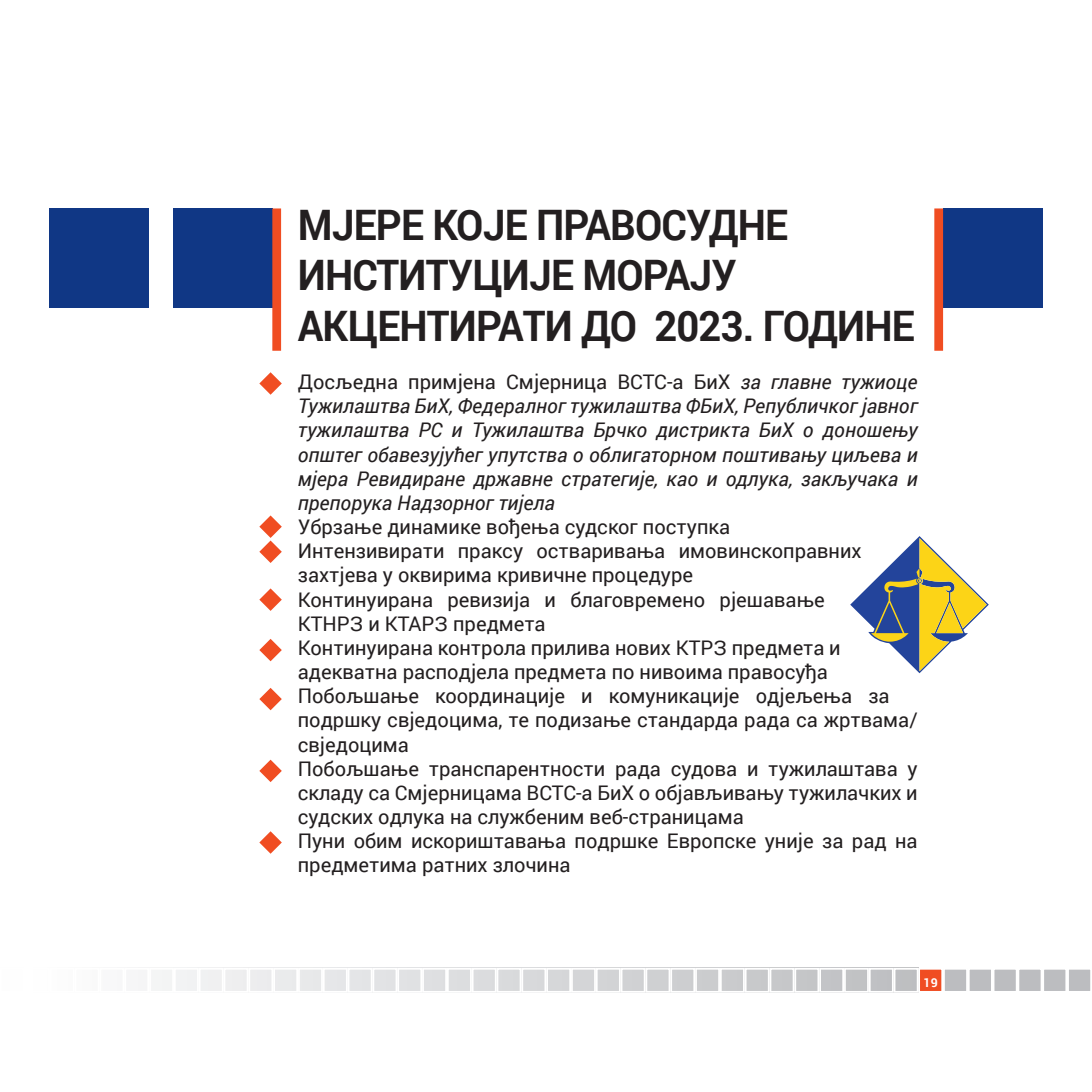
<style>
.page{position:relative;width:1092px;height:1092px;background:#fff}
.page>*{position:absolute;margin:0;border:0;box-sizing:border-box;transform-origin:0 0}
.t1{font:700 42px/50.4px "Roboto";letter-spacing:-.02em;color:#231f20;scale:.95 1}
.t2{font:20.12px/24.2px "Roboto";color:#231f20}
.t3{font:italic 20.12px/24.2px "Roboto";color:#231f20;text-align:justify}
.t4{font:700 12.25px "Roboto";color:#fff}
.s1{font-style:normal}
</style>
<div class="page">
<svg style="left:152px;top:970px;width:763px;height:19px;background:#d7d8da"></svg>
<div style="left:149px;top:967px;width:25px;height:25px;border:2px solid #fff"></div>
<div style="left:174px;top:967px;width:25px;height:25px;border:2px solid #fff"></div>
<div style="left:199px;top:967px;width:24px;height:25px;border:2px solid #fff"></div>
<div style="left:223px;top:967px;width:25px;height:25px;border:2px solid #fff"></div>
<div style="left:248px;top:967px;width:25px;height:25px;border:2px solid #fff"></div>
<div style="left:273px;top:967px;width:25px;height:25px;border:2px solid #fff"></div>
<div style="left:298px;top:967px;width:25px;height:25px;border:2px solid #fff"></div>
<div style="left:323px;top:967px;width:24px;height:25px;border:2px solid #fff"></div>
<div style="left:347px;top:967px;width:25px;height:25px;border:2px solid #fff"></div>
<div style="left:372px;top:967px;width:25px;height:25px;border:2px solid #fff"></div>
<div style="left:397px;top:967px;width:25px;height:25px;border:2px solid #fff"></div>
<div style="left:422px;top:967px;width:25px;height:25px;border:2px solid #fff"></div>
<div style="left:447px;top:967px;width:25px;height:25px;border:2px solid #fff"></div>
<div style="left:472px;top:967px;width:24px;height:25px;border:2px solid #fff"></div>
<div style="left:496px;top:967px;width:25px;height:25px;border:2px solid #fff"></div>
<div style="left:521px;top:967px;width:25px;height:25px;border:2px solid #fff"></div>
<div style="left:546px;top:967px;width:25px;height:25px;border:2px solid #fff"></div>
<div style="left:571px;top:967px;width:25px;height:25px;border:2px solid #fff"></div>
<div style="left:596px;top:967px;width:24px;height:25px;border:2px solid #fff"></div>
<div style="left:620px;top:967px;width:25px;height:25px;border:2px solid #fff"></div>
<div style="left:645px;top:967px;width:25px;height:25px;border:2px solid #fff"></div>
<div style="left:670px;top:967px;width:25px;height:25px;border:2px solid #fff"></div>
<div style="left:695px;top:967px;width:25px;height:25px;border:2px solid #fff"></div>
<div style="left:720px;top:967px;width:24px;height:25px;border:2px solid #fff"></div>
<div style="left:744px;top:967px;width:25px;height:25px;border:2px solid #fff"></div>
<div style="left:769px;top:967px;width:25px;height:25px;border:2px solid #fff"></div>
<div style="left:794px;top:967px;width:25px;height:25px;border:2px solid #fff"></div>
<div style="left:819px;top:967px;width:25px;height:25px;border:2px solid #fff"></div>
<div style="left:844px;top:967px;width:24px;height:25px;border:2px solid #fff"></div>
<div style="left:868px;top:967px;width:25px;height:25px;border:2px solid #fff"></div>
<div style="left:893px;top:967px;width:25px;height:25px;border:2px solid #fff"></div>
<div style="left:918px;top:967px;width:25px;height:25px;background:#f04d22;border:2px solid #fff"></div>
<div style="left:943px;top:967px;width:24px;height:25px;background:#bcbdc0;border:2px solid #fff"></div>
<div style="left:967px;top:967px;width:25px;height:25px;background:#bcbdc0;border:2px solid #fff"></div>
<div style="left:992px;top:967px;width:25px;height:25px;background:#bcbdc0;border:2px solid #fff"></div>
<div style="left:1017px;top:967px;width:25px;height:25px;background:#bcbdc0;border:2px solid #fff"></div>
<div style="left:1042px;top:967px;width:25px;height:25px;background:#bcbdc0;border:2px solid #fff"></div>
<div style="left:1067px;top:967px;width:24px;height:25px;background:#bcbdc0;border:2px solid #fff"></div>
<div style="left:174px;top:208px;width:99px;height:100px;background:#103785"></div>
<div style="left:943px;top:208px;width:99px;height:100px;background:#103785"></div>
<div style="left:50px;top:208px;width:99px;height:100px;background:#103785"></div>
<div style="left:272px;top:208px;width:9px;height:143px;background:#f04d22"></div>
<div style="left:934px;top:208px;width:9px;height:143px;background:#f04d22"></div>
<svg style="left:259px;top:372px;width:23px;height:22px"></svg>
<svg style="left:259px;top:515px;width:23px;height:48px"></svg>
<svg style="left:259px;top:588px;width:23px;height:23px"></svg>
<svg style="left:259px;top:639px;width:23px;height:22px"></svg>
<svg style="left:259px;top:759px;width:23px;height:23px"></svg>
<svg style="left:259px;top:688px;width:23px;height:22px"></svg>
<svg style="left:259px;top:831px;width:23px;height:22px"></svg>
<svg style="left:850px;top:536px;width:138px;height:137px"></svg>
<h1 class="t1" style="left:298px;top:198px;width:651px">МЈЕРЕ КОЈЕ ПРАВОСУДНЕ<br>ИНСТИТУЦИЈЕ МОРАЈУ<br>АКЦЕНТИРАТИ ДО 2023. ГОДИНЕ</h1>
<p class="t3" style="left:298px;top:369px;width:621px"><span class="s1">Досљедна примјена Смјерница ВСТС-а БиХ</span> за главне тужиоце Тужилаштва БиХ, Федералног тужилаштва ФБиХ, Републичког јавног тужилаштва РС и Тужилаштва Брчко дистрикта БиХ о доношењу општег обавезујућег упутства о облигаторном поштивању циљева и мјера Ревидиране државне стратегије, као и одлука, закључака и препорука Надзорног тијела</p>
<p class="t2" style="left:298px;top:514px;width:621px">Убрзање динамике вођења судског поступка<br>Интензивирати праксу остваривања имовинскоправних захтјева у оквирима кривичне процедуре<br>Континуирана ревизија и благовремено рјешавање<br>КТНРЗ и КТАРЗ предмета<br>Континуирана контрола прилива нових КТРЗ предмета и адекватна расподјела предмета по нивоима правосуђа Побољшање координације и комуникације одјељења за подршку свједоцима, те подизање стандарда рада са жртвама/ свједоцима<br>Побољшање транспарентности рада судова и тужилаштава у складу са Смјерницама ВСТС-а БиХ о објављивању тужилачких и судских одлука на службеним веб-страницама<br>Пуни обим искориштавања подршке Европске уније за рад на предметима ратних злочина</p>
<p class="t4" style="left:923px;top:973px;width:16px">19</p>
</div>
